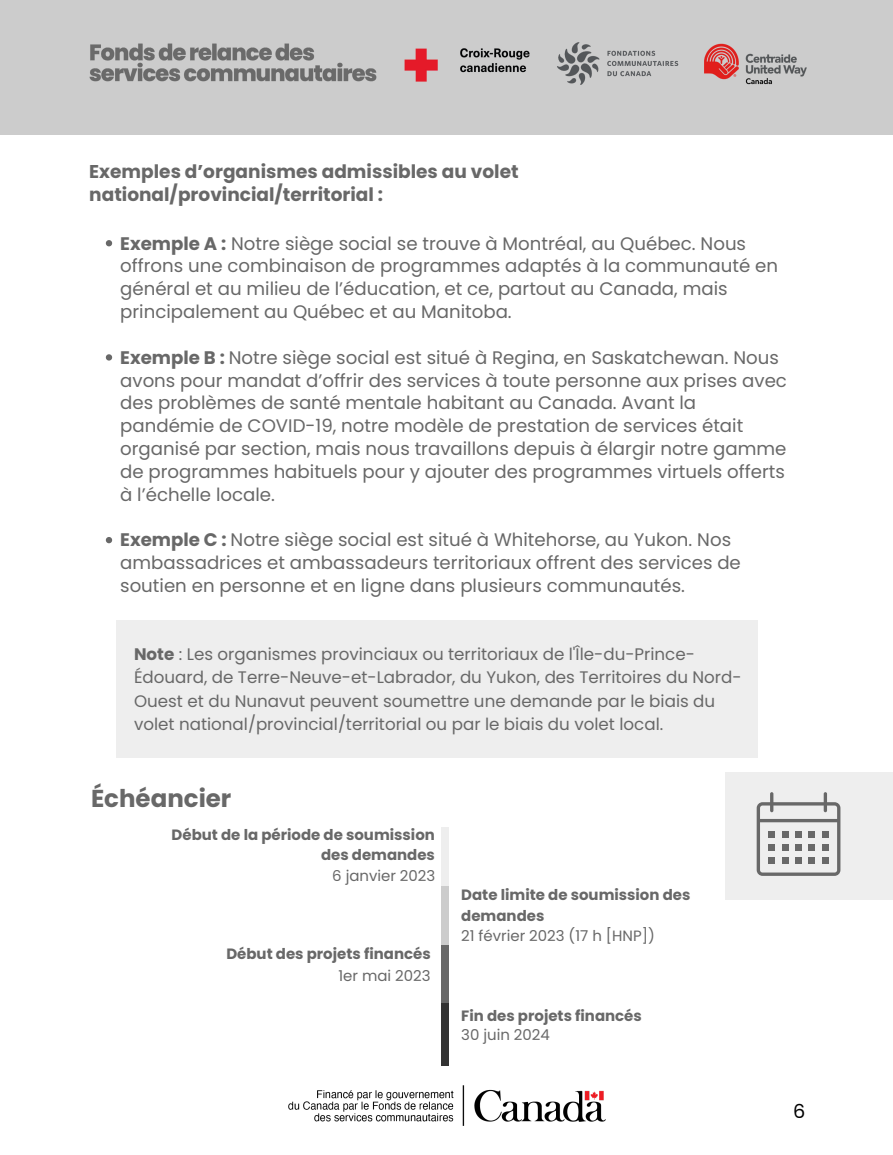
<style>
.page{position:relative;width:893px;height:1155px;background:#fff}
.page>*{position:absolute;margin:0;border:0;box-sizing:border-box;transform-origin:0 0}
.t1{font:700 24.46px "Poppins";color:#686868}
.t2{font:19.25px "Poppins";color:#000}
.t3{font:700 18.51px/23.4px "Poppins";color:#686868}
.t4{font:18.16px/22.8px "Poppins";color:#686868}
.t5{font:16.7px/23.4px "Poppins";color:#686868}
.t6{font:700 14.95px/20.7px "Poppins";color:#686868;text-align:right}
.t7{font:14.95px "Poppins";color:#686868}
.s1{font-weight:700}
</style>
<div class="page">
<div style="left:0;top:0;width:892px;height:135px;background:#ccc"></div>
<svg style="left:106px;top:240px;width:6px;height:6px"></svg>
<svg style="left:106px;top:354px;width:6px;height:7px"></svg>
<svg style="left:106px;top:537px;width:6px;height:6px"></svg>
<div style="left:441px;top:828px;width:7px;height:62px;background:#eee"></div>
<div style="left:441px;top:887px;width:7px;height:61px;background:#ccc"></div>
<div style="left:441px;top:945px;width:7px;height:62px;background:#686868"></div>
<div style="left:441px;top:1004px;width:7px;height:62px;background:#333"></div>
<div style="left:725px;top:772px;width:167px;height:128px;background:#eee"></div>
<svg style="left:756px;top:792px;width:84px;height:84px"></svg>
<div style="left:768px;top:844px;width:7px;height:7px;background:#686868"></div>
<div style="left:781px;top:844px;width:7px;height:7px;background:#686868"></div>
<div style="left:795px;top:844px;width:6px;height:7px;background:#686868"></div>
<div style="left:808px;top:844px;width:7px;height:7px;background:#686868"></div>
<div style="left:822px;top:844px;width:6px;height:7px;background:#686868"></div>
<div style="left:768px;top:857px;width:7px;height:7px;background:#686868"></div>
<div style="left:781px;top:857px;width:7px;height:7px;background:#686868"></div>
<div style="left:795px;top:857px;width:6px;height:7px;background:#686868"></div>
<div style="left:808px;top:857px;width:7px;height:7px;background:#686868"></div>
<div style="left:822px;top:857px;width:6px;height:7px;background:#686868"></div>
<img style="left:288px;top:1085px;width:318px;height:41px">
<img style="left:90px;top:42px;width:716px;height:43px">
<div style="left:116px;top:621px;width:641px;height:137px;background:#eee"></div>
<p class="t3" style="left:89px;top:160px;width:431px">Exemples d’organismes admissibles au volet national/provincial/territorial :</p>
<p class="t4" style="left:120px;top:232px;width:659px"><span class="s1">Exemple A :</span> Notre siège social se trouve à Montréal, au Québec. Nous offrons une combinaison de programmes adaptés à la communauté en général et au milieu de l’éducation, et ce, partout au Canada, mais principalement au Québec et au Manitoba.</p>
<p class="t4" style="left:120px;top:346px;width:668px"><span class="s1">Exemple B :</span> Notre siège social est situé à Regina, en Saskatchewan. Nous avons pour mandat d’offrir des services à toute personne aux prises avec des problèmes de santé mentale habitant au Canada. Avant la pandémie de COVID-19, notre modèle de prestation de services était organisé par section, mais nous travaillons depuis à élargir notre gamme de programmes habituels pour y ajouter des programmes virtuels offerts à l’échelle locale.</p>
<p class="t4" style="left:120px;top:529px;width:622px"><span class="s1">Exemple C :</span> Notre siège social est situé à Whitehorse, au Yukon. Nos ambassadrices et ambassadeurs territoriaux offrent des services de soutien en personne et en ligne dans plusieurs communautés.</p>
<p class="t5" style="left:134px;top:642px;width:609px"><span class="s1">Note</span> : Les organismes provinciaux ou territoriaux de l'Île-du-Prince-Édouard, de Terre-Neuve-et-Labrador, du Yukon, des Territoires du Nord-Ouest et du Nunavut peuvent soumettre une demande par le biais du volet national/provincial/territorial ou par le biais du volet local.</p>
<h1 class="t1" style="left:91px;top:782px;width:142px">Échéancier</h1>
<p class="t6" style="left:172px;top:824px;width:265px">Début de la période de soumission des demandes</p>
<p class="t7" style="left:332px;top:865px;width:105px">6 janvier 2023</p>
<p class="t6" style="left:226px;top:943px;width:206px">Début des projets financés</p>
<p class="t7" style="left:338px;top:965px;width:94px">1er mai 2023</p>
<p class="t6" style="left:461px;top:885px;width:231px;text-align:left">Date limite de soumission des demandes</p>
<p class="t7" style="left:461px;top:926px;width:195px">21 février 2023 (17 h [HNP])</p>
<p class="t6" style="left:461px;top:1005px;width:182px">Fin des projets financés</p>
<p class="t7" style="left:461px;top:1024px;width:90px">30 juin 2024</p>
<p class="t2" style="left:793px;top:1098px;width:14px">6</p>
</div>
